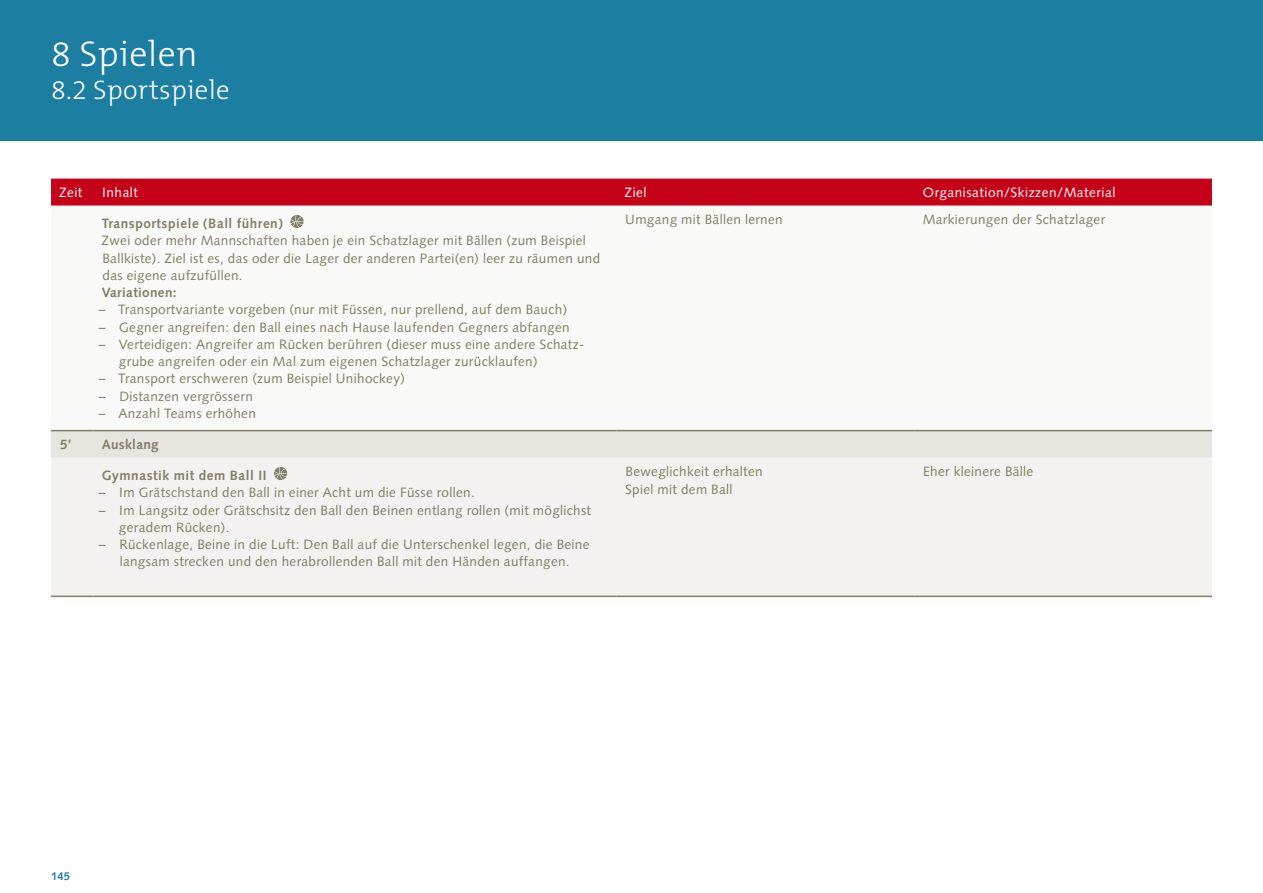
<style>
.page{position:relative;width:1263px;height:893px;background:#fff}
.page>*{position:absolute;margin:0;border:0;box-sizing:border-box;transform-origin:0 0}
.t1{font:300 36px "The Mix B W3";letter-spacing:.01em;color:#fff}
.t2{font:300 27px "The Mix B W3";letter-spacing:.01em;color:#fff}
.t3{font:13.5px/17.2px "Syntax LT Std";letter-spacing:.025em;color:#817e65}
.t4{font:700 13.5px "Syntax LT Std";letter-spacing:.04em;color:#817e65}
.t5{font:13.5px "Syntax LT Std";letter-spacing:.04em;color:#fff}
.t6{font:700 11.25px "Syntax LT Std";color:#1c7fa1}
</style>
<div class="page">
<div style="left:0;top:0;width:1263px;height:140px;background:#1c7fa1"></div>
<div style="left:51px;top:179px;width:1161px;height:27px;background:#c60219"></div>
<svg style="left:51px;top:214px;width:1161px;height:216px"></svg>
<svg style="left:51px;top:431px;width:1161px;height:27px"></svg>
<div style="left:51px;top:458px;width:1161px;height:138px;background:#f3f2f0"></div>
<hr style="left:51px;top:430px;width:43px;height:1px;background:#817e65">
<hr style="left:94px;top:430px;width:523px;height:1px;background:#817e65">
<hr style="left:617px;top:430px;width:297px;height:1px;background:#817e65">
<hr style="left:914px;top:430px;width:298px;height:1px;background:#817e65">
<hr style="left:51px;top:596px;width:43px;height:1px;background:#817e65">
<hr style="left:94px;top:596px;width:523px;height:1px;background:#817e65">
<hr style="left:617px;top:596px;width:297px;height:1px;background:#817e65">
<hr style="left:914px;top:596px;width:298px;height:1px;background:#817e65">
<svg style="left:290px;top:215px;width:14px;height:13px"></svg>
<svg style="left:274px;top:467px;width:13px;height:13px"></svg>
<h1 class="t1" style="left:51px;top:31px;width:148px">8 Spielen</h1>
<h2 class="t2" style="left:51px;top:73px;width:180px">8.2 Sportspiele</h2>
<p class="t5" style="left:59px;top:185px;width:25px">Zeit</p>
<p class="t5" style="left:102px;top:185px;width:37px">Inhalt</p>
<p class="t5" style="left:625px;top:185px;width:23px">Ziel</p>
<p class="t5" style="left:923px;top:185px;width:194px">Organisation/Skizzen/Material</p>
<p class="t4" style="left:102px;top:216px;width:183px">Transportspiele (Ball führen)</p>
<p class="t3" style="left:102px;top:232px;width:500px">Zwei oder mehr Mannschaften haben je ein Schatzlager mit Bällen (zum Beispiel<br>Ballkiste). Ziel ist es, das oder die Lager der anderen Partei(en) leer zu räumen und das eigene aufzufüllen.</p>
<p class="t4" style="left:102px;top:285px;width:76px">Variationen:</p>
<p class="t3" style="left:99px;top:301px;width:470px">– Transportvariante vorgeben (nur mit Füssen, nur prellend, auf dem Bauch)</p>
<p class="t3" style="left:99px;top:318px;width:472px">– Gegner angreifen: den Ball eines nach Hause laufenden Gegners abfangen</p>
<p class="t3" style="left:119px;top:336px;width:465px;text-indent:-20px">– Verteidigen: Angreifer am Rücken berühren (dieser muss eine andere Schatz&shy;grube angreifen oder ein Mal zum eigenen Schatzlager zurücklaufen)</p>
<p class="t3" style="left:99px;top:370px;width:308px">– Transport erschweren (zum Beispiel Unihockey)</p>
<p class="t3" style="left:99px;top:387px;width:156px">– Distanzen vergrössern</p>
<p class="t3" style="left:99px;top:405px;width:159px">– Anzahl Teams erhöhen</p>
<p class="t3" style="left:625px;top:211px;width:159px">Umgang mit Bällen lernen</p>
<p class="t3" style="left:923px;top:211px;width:184px">Markierungen der Schatzlager</p>
<p class="t4" style="left:60px;top:437px;width:13px">5’</p>
<p class="t4" style="left:102px;top:437px;width:59px">Ausklang</p>
<p class="t4" style="left:102px;top:468px;width:166px">Gymnastik mit dem Ball II</p>
<p class="t3" style="left:99px;top:484px;width:378px">– Im Grätschstand den Ball in einer Acht um die Füsse rollen.</p>
<p class="t3" style="left:119px;top:501px;width:474px;text-indent:-20px">– Im Langsitz oder Grätschsitz den Ball den Beinen entlang rollen (mit möglichst geradem Rücken).</p>
<p class="t3" style="left:99px;top:536px;width:492px;text-align:center">– Rückenlage, Beine in die Luft: Den Ball auf die Unterschenkel legen, die Beine langsam strecken und den herabrollenden Ball mit den Händen auffangen.</p>
<p class="t3" style="left:625px;top:463px;width:139px">Beweglichkeit erhalten<br>Spiel mit dem Ball</p>
<p class="t3" style="left:923px;top:463px;width:112px">Eher kleinere Bälle</p>
<p class="t6" style="left:51px;top:870px;width:21px">145</p>
</div>
